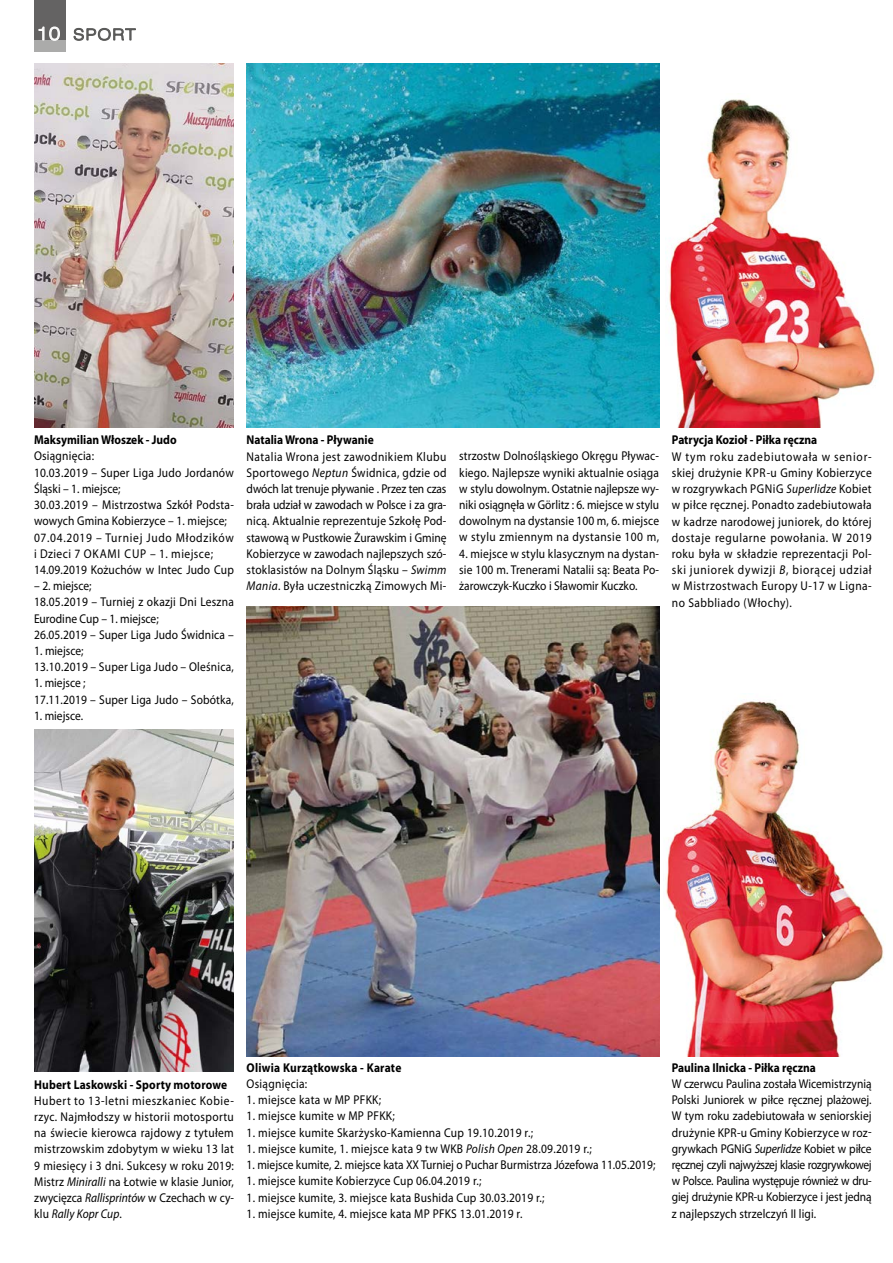
<style>
.page{position:relative;width:893px;height:1263px;background:#fff}
.page>*{position:absolute;margin:0;border:0;box-sizing:border-box;transform-origin:0 0}
.t1{font:15.75px "Swis 721 Lt Ex EU";letter-spacing:.075em;color:#575756}
.t2{font:12.75px/16.2px "Myriad Pro";letter-spacing:.02em;color:#000;text-align:justify;scale:.9 1}
.t3{font:700 12.75px "Myriad Pro";color:#000;scale:.9 1}
.t4{font:12.75px "Myriad Pro";color:#000;scale:.9 1}
.t5{font:700 12.75px "Myriad Pro";letter-spacing:.02em;color:#000;scale:.9 1}
.s1{font-size:18px;color:#fff}
.s2{font-style:italic}
</style>
<div class="page">
<img style="left:666px;top:701px;width:218px;height:355px">
<img style="left:247px;top:64px;width:412px;height:363px">
<img style="left:247px;top:606px;width:412px;height:451px">
<img style="left:34px;top:729px;width:200px;height:343px">
<img style="left:34px;top:64px;width:200px;height:363px">
<img style="left:665px;top:99px;width:210px;height:328px">
<div style="left:34px;top:0;width:31px;height:40px;background:#646363"></div>
<div style="left:34px;top:40px;width:31px;height:11px;background:#ababaa"></div>
<svg style="left:38px;top:26px;width:22px;height:15px"></svg>
<svg style="left:73px;top:28px;width:63px;height:13px"></svg>
<p class="t1" style="left:37px;top:25px;width:100px"><span class="s1">10</span> SPORT</p>
<p class="t3" style="left:34px;top:432px;width:160px">Maksymilian Włoszek - Judo</p>
<p class="t2" style="left:34px;top:448px;width:224px;text-align:left">Osiągnięcia:<br>10.03.2019 – Super Liga Judo Jordanów<br>Śląski – 1. miejsce;<br>30.03.2019 – Mistrzostwa Szkół Podsta&shy;wowych Gmina Kobierzyce – 1. miejsce;<br>07.04.2019 – Turniej Judo Młodzików i Dzieci 7 OKAMI CUP – 1. miejsce;<br>14.09.2019 Kożuchów w Intec Judo Cup</p>
<p class="t2" style="left:34px;top:577px;width:224px;text-align:left">– 2. miejsce;<br>18.05.2019 – Turniej z okazji Dni Leszna<br>Eurodine Cup – 1. miejsce;<br>26.05.2019 – Super Liga Judo Świdnica –</p>
<p class="t2" style="left:34px;top:642px;width:224px">1. miejsce;<br>13.10.2019 – Super Liga Judo – Oleśnica,</p>
<p class="t2" style="left:34px;top:675px;width:224px">1. miejsce ;<br>17.11.2019 – Super Liga Judo – Sobótka,</p>
<p class="t4" style="left:34px;top:708px;width:56px">1. miejsce.</p>
<p class="t3" style="left:247px;top:432px;width:143px">Natalia Wrona - Pływanie</p>
<p class="t2" style="left:247px;top:448px;width:224px">Natalia Wrona jest zawodnikiem Klubu Sportowego <span class="s2">Neptun</span> Świdnica, gdzie od dwóch lat trenuje pływanie . Przez ten czas brała udział w zawodach w Polsce i za gra&shy;nicą. Aktualnie reprezentuje Szkołę Pod&shy;stawową w Pustkowie Żurawskim i Gminę Kobierzyce w zawodach najlepszych szó&shy;stoklasistów na Dolnym Śląsku – <span class="s2">Swimm Mania</span>. Była uczestniczką Zimowych Mi-</p>
<p class="t2" style="left:459px;top:448px;width:224px">strzostw Dolnośląskiego Okręgu Pływac&shy;kiego. Najlepsze wyniki aktualnie osiąga w stylu dowolnym. Ostatnie najlepsze wy&shy;niki osiągnęła w Görlitz : 6. miejsce w stylu dowolnym na dystansie 100 m, 6. miejsce w stylu zmiennym na dystansie 100 m,</p>
<p class="t2" style="left:459px;top:545px;width:224px">4. miejsce w stylu klasycznym na dystan&shy;sie 100 m. Trenerami Natalii są: Beata Po&shy;żarowczyk-Kuczko i Sławomir Kuczko.</p>
<p class="t3" style="left:672px;top:432px;width:163px">Patrycja Kozioł - Piłka ręczna</p>
<p class="t2" style="left:672px;top:448px;width:224px">W tym roku zadebiutowała w senior&shy;skiej drużynie KPR-u Gminy Kobierzyce w rozgrywkach PGNiG <span class="s2">Superlidze</span> Kobiet w piłce ręcznej. Ponadto zadebiutowała w kadrze narodowej juniorek, do której dostaje regularne powołania. W 2019 roku była w składzie reprezentacji Pol&shy;ski juniorek dywizji <span class="s2">B</span>, biorącej udział w Mistrzostwach Europy U-17 w Ligna&shy;no Sabbliado (Włochy).</p>
<p class="t3" style="left:34px;top:1076px;width:216px">Hubert Laskowski - Sporty motorowe</p>
<p class="t2" style="left:34px;top:1092px;width:223px">Hubert to 13-letni mieszkaniec Kobie&shy;rzyc. Najmłodszy w historii motosportu na świecie kierowca rajdowy z tytułem mistrzowskim zdobytym w wieku 13 lat 9 miesięcy i 3 dni. Sukcesy w roku 2019:<br>Mistrz <span class="s2">Miniralli</span> na Łotwie w klasie Junior, zwycięzca <span class="s2">Rallisprintów</span> w Czechach w cy&shy;klu <span class="s2">Rally Kopr Cup</span>.</p>
<p class="t5" style="left:247px;top:1059px;width:173px">Oliwia Kurzątkowska - Karate</p>
<p class="t2" style="left:247px;top:1075px;width:69px">Osiągnięcia:</p>
<p class="t2" style="left:247px;top:1092px;width:151px">1. miejsce kata w MP PFKK;</p>
<p class="t2" style="left:247px;top:1108px;width:166px">1. miejsce kumite w MP PFKK;</p>
<p class="t2" style="left:247px;top:1124px;width:320px">1. miejsce kumite Skarżysko-Kamienna Cup 19.10.2019 r.;</p>
<p class="t2" style="left:247px;top:1140px;width:385px">1. miejsce kumite, 1. miejsce kata 9 tw WKB <span class="s2">Polish Open</span> 28.09.2019 r.;</p>
<p class="t4" style="left:247px;top:1157px;width:456px">1. miejsce kumite, 2. miejsce kata XX Turniej o Puchar Burmistrza Józefowa 11.05.2019;</p>
<p class="t2" style="left:247px;top:1173px;width:262px">1. miejsce kumite Kobierzyce Cup 06.04.2019 r.;</p>
<p class="t2" style="left:247px;top:1189px;width:332px">1. miejsce kumite, 3. miejsce kata Bushida Cup 30.03.2019 r.;</p>
<p class="t2" style="left:247px;top:1205px;width:308px">1. miejsce kumite, 4. miejsce kata MP PFKS 13.01.2019 r.</p>
<p class="t3" style="left:672px;top:1059px;width:162px">Paulina Ilnicka - Piłka ręczna</p>
<p class="t2" style="left:672px;top:1075px;width:224px">W czerwcu Paulina została Wicemistrzynią Polski Juniorek w piłce ręcznej plażowej.<br>W tym roku zadebiutowała w seniorskiej drużynie KPR-u Gminy Kobierzyce w roz&shy;grywkach PGNiG <span class="s2">Superlidze</span> Kobiet w piłce ręcznej czyli najwyższej klasie rozgrywkowej w Polsce. Paulina występuje również w dru&shy;giej drużynie KPR-u Kobierzyce i jest jedną z najlepszych strzelczyń II ligi.</p>
</div>
